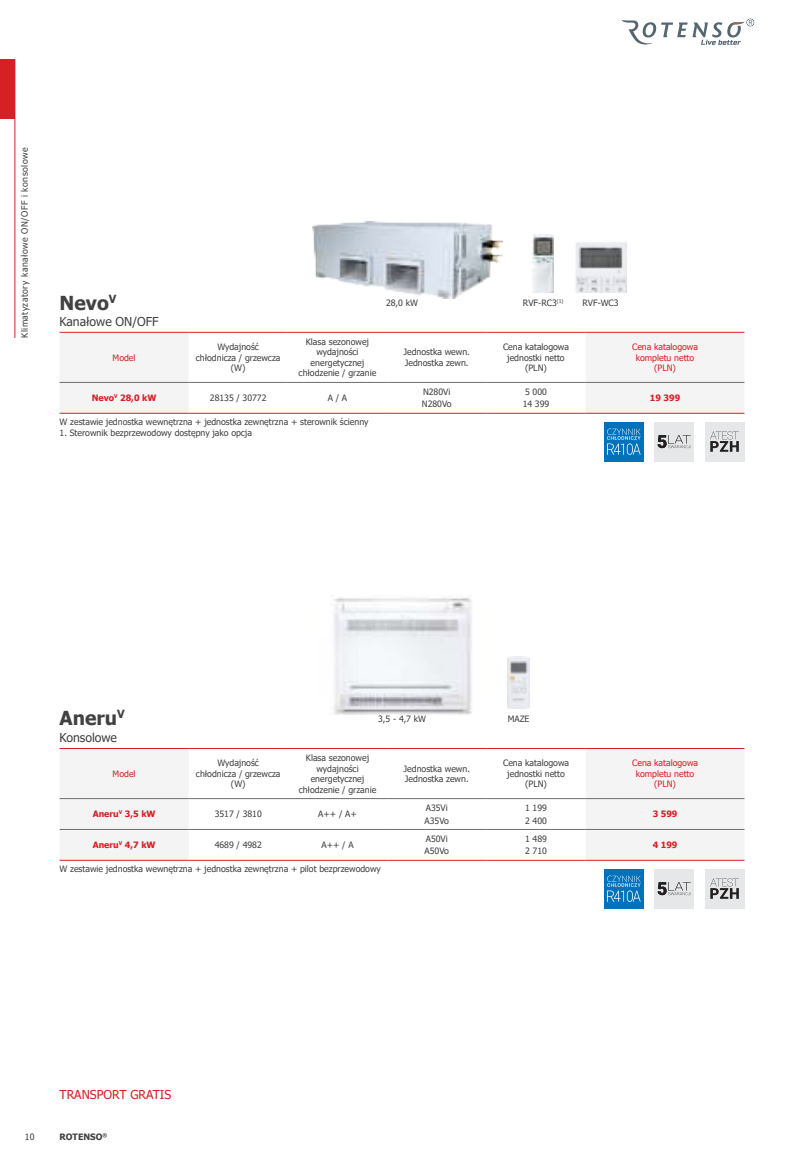
<style>
.page{position:relative;width:804px;height:1166px;background:#fff}
.page>*{position:absolute;margin:0;border:0;box-sizing:border-box;transform-origin:0 0}
.t1{font:700 19.25px "Tahoma";color:#414042}
.t2{font:12.25px "Tahoma";color:#414042}
.t3{font:12.25px "Tahoma";color:#d71f26}
.t4{font:8.75px/10.5px "Tahoma";color:#414042}
.t5{font:8.75px/10.5px "Tahoma";color:#d71f26;text-align:center}
.t6{font:700 8.75px "Tahoma";color:#d71f26}
.t7{font:8.75px "Tahoma";letter-spacing:.05em;color:#414042}
.t8{font:700 8.75px "Tahoma";color:#414042}
</style>
<div class="page">
<hr style="left:14px;top:59px;width:1px;height:279px;background:#d71f26">
<div style="left:0;top:59px;width:15px;height:60px;background:#d71f26"></div>
<svg style="left:621px;top:19px;width:133px;height:26px"></svg>
<div style="left:60px;top:333px;width:129px;height:80px;background:#f4f4f4"></div>
<div style="left:585px;top:333px;width:159px;height:80px;background:#f4f4f4"></div>
<hr style="left:189px;top:332px;width:99px;height:1px;background:#d71f26">
<hr style="left:288px;top:332px;width:99px;height:1px;background:#d71f26">
<hr style="left:387px;top:332px;width:99px;height:1px;background:#d71f26">
<hr style="left:60px;top:332px;width:129px;height:1px;background:#d71f26">
<hr style="left:486px;top:332px;width:99px;height:1px;background:#d71f26">
<hr style="left:585px;top:332px;width:159px;height:1px;background:#d71f26">
<hr style="left:60px;top:413px;width:129px;height:1px;background:#d71f26">
<hr style="left:189px;top:413px;width:99px;height:1px;background:#d71f26">
<hr style="left:288px;top:413px;width:99px;height:1px;background:#d71f26">
<hr style="left:387px;top:413px;width:99px;height:1px;background:#d71f26">
<hr style="left:486px;top:413px;width:99px;height:1px;background:#d71f26">
<hr style="left:585px;top:413px;width:159px;height:1px;background:#d71f26">
<hr style="left:189px;top:382px;width:99px;height:1px;background:#6d6e71">
<hr style="left:288px;top:382px;width:99px;height:1px;background:#6d6e71">
<hr style="left:387px;top:382px;width:99px;height:1px;background:#6d6e71">
<hr style="left:60px;top:382px;width:129px;height:1px;background:#6d6e71">
<hr style="left:486px;top:382px;width:99px;height:1px;background:#6d6e71">
<hr style="left:585px;top:382px;width:159px;height:1px;background:#6d6e71">
<img style="left:532px;top:235px;width:21px;height:58px">
<img style="left:575px;top:242px;width:51px;height:51px">
<img style="left:312px;top:222px;width:190px;height:77px">
<div style="left:704px;top:422px;width:40px;height:39px;background:#e6e7e8"></div>
<svg style="left:710px;top:431px;width:28px;height:21px"></svg>
<div style="left:654px;top:422px;width:40px;height:39px;background:#e6e7e8"></div>
<svg style="left:657px;top:435px;width:33px;height:13px"></svg>
<img style="left:331px;top:597px;width:141px;height:118px">
<div style="left:60px;top:749px;width:129px;height:111px;background:#f4f4f4"></div>
<div style="left:585px;top:749px;width:159px;height:111px;background:#f4f4f4"></div>
<hr style="left:189px;top:748px;width:99px;height:1px;background:#d71f26">
<hr style="left:288px;top:748px;width:99px;height:1px;background:#d71f26">
<hr style="left:387px;top:748px;width:99px;height:1px;background:#d71f26">
<hr style="left:486px;top:748px;width:99px;height:1px;background:#d71f26">
<hr style="left:585px;top:748px;width:159px;height:1px;background:#d71f26">
<hr style="left:189px;top:798px;width:99px;height:1px;background:#6d6e71">
<hr style="left:288px;top:798px;width:99px;height:1px;background:#6d6e71">
<hr style="left:387px;top:798px;width:99px;height:1px;background:#6d6e71">
<hr style="left:486px;top:798px;width:99px;height:1px;background:#6d6e71">
<hr style="left:585px;top:798px;width:159px;height:1px;background:#6d6e71">
<hr style="left:60px;top:798px;width:129px;height:1px;background:#6d6e71">
<hr style="left:60px;top:829px;width:129px;height:1px;background:#6d6e71">
<hr style="left:189px;top:829px;width:99px;height:1px;background:#6d6e71">
<hr style="left:288px;top:829px;width:99px;height:1px;background:#6d6e71">
<hr style="left:387px;top:829px;width:99px;height:1px;background:#6d6e71">
<hr style="left:486px;top:829px;width:99px;height:1px;background:#6d6e71">
<hr style="left:585px;top:829px;width:159px;height:1px;background:#6d6e71">
<hr style="left:60px;top:748px;width:129px;height:1px;background:#d71f26">
<hr style="left:60px;top:860px;width:129px;height:1px;background:#d71f26">
<hr style="left:189px;top:860px;width:99px;height:1px;background:#d71f26">
<hr style="left:288px;top:860px;width:99px;height:1px;background:#d71f26">
<hr style="left:387px;top:860px;width:99px;height:1px;background:#d71f26">
<hr style="left:486px;top:860px;width:99px;height:1px;background:#d71f26">
<hr style="left:585px;top:860px;width:159px;height:1px;background:#d71f26">
<img style="left:508px;top:657px;width:21px;height:52px">
<div style="left:704px;top:869px;width:40px;height:39px;background:#e6e7e8"></div>
<svg style="left:710px;top:878px;width:29px;height:21px"></svg>
<div style="left:654px;top:869px;width:40px;height:39px;background:#e6e7e8"></div>
<svg style="left:657px;top:882px;width:33px;height:13px"></svg>
<div style="left:604px;top:422px;width:39px;height:39px;background:#0072bc"></div>
<svg style="left:607px;top:429px;width:33px;height:26px"></svg>
<div style="left:604px;top:869px;width:39px;height:39px;background:#0072bc"></div>
<svg style="left:607px;top:875px;width:33px;height:27px"></svg>
<p class="t7" style="left:19px;top:338px;width:192px;rotate:-90deg">Klimatyzatory kanałowe ON/OFF i konsolowe</p>
<h1 class="t1" style="left:60px;top:294px;width:58px">Nevo<sup>V</sup></h1>
<p class="t4" style="left:582px;top:298px;width:38px">RVF-WC3</p>
<h2 class="t2" style="left:60px;top:314px;width:100px">Kanałowe ON/OFF</h2>
<p class="t4" style="left:386px;top:298px;width:33px">28,0 kW</p>
<p class="t4" style="left:523px;top:298px;width:42px">RVF-RC3<sup>(1)</sup></p>
<p class="t5" style="left:113px;top:353px;width:24px">Model</p>
<p class="t4" style="left:196px;top:342px;width:86px;text-align:center">Wydajność<br>chłodnicza / grzewcza (W)</p>
<p class="t4" style="left:299px;top:337px;width:79px;text-align:center">Klasa sezonowej wydajności energetycznej chłodzenie / grzanie</p>
<p class="t4" style="left:403px;top:348px;width:68px">Jednostka wewn.<br>Jednostka zewn.</p>
<p class="t4" style="left:503px;top:342px;width:67px;text-align:center">Cena katalogowa jednostki netto (PLN)</p>
<p class="t5" style="left:632px;top:342px;width:67px">Cena katalogowa kompletu netto (PLN)</p>
<p class="t6" style="left:92px;top:394px;width:66px">Nevo<sup>V</sup> 28,0 kW</p>
<p class="t4" style="left:210px;top:393px;width:58px">28135 / 30772</p>
<p class="t4" style="left:328px;top:393px;width:21px">A / A</p>
<p class="t4" style="left:422px;top:386px;width:31px;line-height:12.2px">N280Vi<br>N280Vo</p>
<p class="t4" style="left:522px;top:386px;width:28px;line-height:12.2px">5 000<br>14 399</p>
<p class="t6" style="left:650px;top:394px;width:32px">19 399</p>
<p class="t4" style="left:60px;top:417px;width:310px">W zestawie jednostka wewnętrzna + jednostka zewnętrzna + sterownik ścienny</p>
<p class="t4" style="left:60px;top:428px;width:194px">1. Sterownik bezprzewodowy dostępny jako opcja</p>
<h1 class="t1" style="left:60px;top:709px;width:67px">Aneru<sup>V</sup></h1>
<h2 class="t2" style="left:60px;top:732px;width:59px">Konsolowe</h2>
<p class="t4" style="left:378px;top:714px;width:49px">3,5 - 4,7 kW</p>
<p class="t4" style="left:508px;top:714px;width:23px">MAZE</p>
<p class="t5" style="left:113px;top:769px;width:24px">Model</p>
<p class="t4" style="left:196px;top:758px;width:86px;text-align:center">Wydajność<br>chłodnicza / grzewcza (W)</p>
<p class="t4" style="left:299px;top:753px;width:79px;text-align:center">Klasa sezonowej wydajności energetycznej chłodzenie / grzanie</p>
<p class="t4" style="left:403px;top:764px;width:68px">Jednostka wewn.<br>Jednostka zewn.</p>
<p class="t4" style="left:503px;top:758px;width:67px;text-align:center">Cena katalogowa jednostki netto (PLN)</p>
<p class="t5" style="left:632px;top:758px;width:67px">Cena katalogowa kompletu netto (PLN)</p>
<p class="t6" style="left:93px;top:810px;width:64px">Aneru<sup>V</sup> 3,5 kW</p>
<p class="t4" style="left:215px;top:809px;width:49px">3517 / 3810</p>
<p class="t4" style="left:318px;top:809px;width:40px">A++ / A+</p>
<p class="t4" style="left:424px;top:803px;width:26px;line-height:12.2px">A35Vi<br>A35Vo</p>
<p class="t4" style="left:525px;top:803px;width:23px;line-height:12.2px">1 199<br>2 400</p>
<p class="t6" style="left:652px;top:810px;width:26px">3 599</p>
<p class="t6" style="left:93px;top:841px;width:64px">Aneru<sup>V</sup> 4,7 kW</p>
<p class="t4" style="left:215px;top:840px;width:49px">4689 / 4982</p>
<p class="t4" style="left:321px;top:840px;width:34px">A++ / A</p>
<p class="t4" style="left:424px;top:833px;width:26px;line-height:12.2px">A50Vi<br>A50Vo</p>
<p class="t4" style="left:525px;top:833px;width:23px;line-height:12.2px">1 489<br>2 710</p>
<p class="t6" style="left:652px;top:841px;width:26px">4 199</p>
<p class="t4" style="left:60px;top:864px;width:323px">W zestawie jednostka wewnętrzna + jednostka zewnętrzna + pilot bezprzewodowy</p>
<h2 class="t3" style="left:60px;top:1089px;width:113px">TRANSPORT GRATIS</h2>
<p class="t4" style="left:25px;top:1132px;width:11px">10</p>
<p class="t8" style="left:60px;top:1132px;width:49px">ROTENSO<sup>®</sup></p>
</div>
